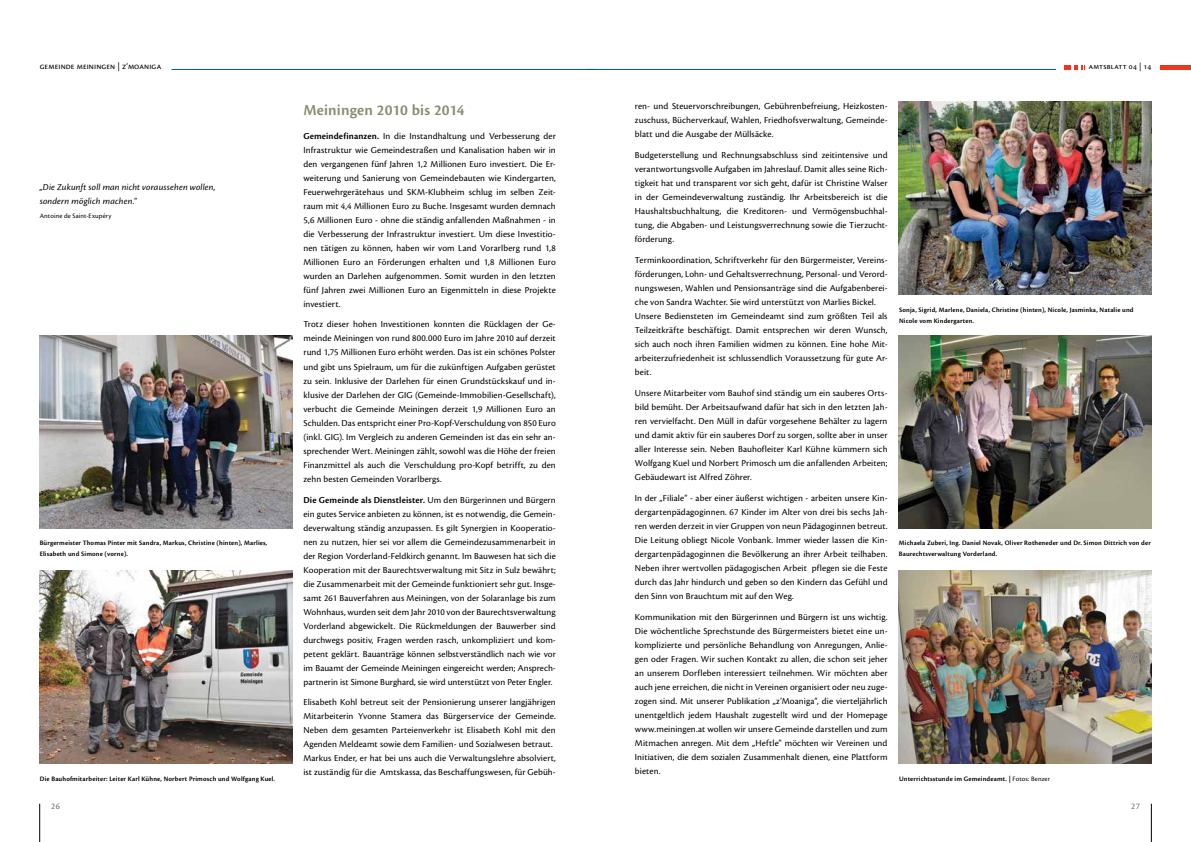
<style>
.page{position:relative;width:1191px;height:842px;background:#fff}
.page>*{position:absolute;margin:0;border:0;box-sizing:border-box;transform-origin:0 0}
.t1{font:600 16px "Cronos Pro";letter-spacing:-.005em;color:#878e6f}
.t2{font:9.5px/14px "Cronos Pro";letter-spacing:.01em;color:#000;text-align:justify}
.t3{font:italic 9.5px/14px "Cronos Pro";letter-spacing:.015em;color:#000}
.t4{font:9px "Cronos Pro";letter-spacing:.015em;color:#000}
.t5{font:9px "Cronos Pro";color:#6d6e71}
.t6{font:8.5px "Cronos Pro";letter-spacing:.025em;color:#000}
.t7{font:600 7px/11px "Cronos Pro";letter-spacing:.02em;color:#000}
.t8{font:7px "Cronos Pro";letter-spacing:.02em;color:#000}
.s1{font-weight:600}
.s2{font-weight:400}
</style>
<div class="page">
<hr style="left:1151px;top:804px;width:1px;height:38px;background:#000">
<svg style="left:1064px;top:65px;width:19px;height:4px"></svg>
<hr style="left:1159px;top:65px;width:32px;height:4px;background:#ee3524">
<hr style="left:587px;top:69px;width:469px;height:1px;background:#00539b">
<hr style="left:40px;top:804px;width:1px;height:38px;background:#000">
<hr style="left:171px;top:69px;width:424px;height:1px;background:#00539b">
<img style="left:899px;top:102px;width:252px;height:192px">
<img style="left:899px;top:335px;width:252px;height:193px">
<img style="left:899px;top:571px;width:252px;height:192px">
<img style="left:40px;top:335px;width:252px;height:193px">
<img style="left:40px;top:571px;width:252px;height:192px">
<p class="t4" style="left:40px;top:61px;width:123px">gemeinde meiningen | z‘moaniga</p>
<p class="t6" style="left:1088px;top:61px;width:64px">amtsblatt 04 | 14</p>
<p class="t3" style="left:40px;top:180px;width:177px">„Die Zukunft soll man nicht voraussehen wollen, sondern möglich machen."</p>
<p class="t8" style="left:40px;top:212px;width:73px">Antoine de Saint-Exupéry</p>
<p class="t7" style="left:40px;top:537px;width:229px">Bürgermeister Thomas Pinter mit Sandra, Markus, Christine (hinten), Marlies,<br>Elisabeth und Simone (vorne).</p>
<p class="t7" style="left:40px;top:773px;width:237px">Die Bauhofmitarbeiter: Leiter Karl Kühne, Norbert Primosch und Wolfgang Kuel.</p>
<h1 class="t1" style="left:303px;top:100px;width:163px">Meiningen 2010 bis 2014</h1>
<p class="t2" style="left:303px;top:129px;width:254px"><span class="s1">Gemeindefinanzen.</span> In die Instandhaltung und Verbesserung der Infrastruktur wie Gemeindestraßen und Kanalisation haben wir in den vergangenen fünf Jahren 1,2 Millionen Euro investiert. Die Er&shy;weiterung und Sanierung von Gemeindebauten wie Kindergarten, Feuerwehrgerätehaus und SKM-Klubheim schlug im selben Zeit&shy;raum mit 4,4 Millionen Euro zu Buche. Insgesamt wurden demnach 5,6 Millionen Euro - ohne die ständig anfallenden Maßnahmen - in die Verbesserung der Infrastruktur investiert. Um diese Investitio&shy;nen tätigen zu können, haben wir vom Land Vorarlberg rund 1,8<br>Millionen Euro an Förderungen erhalten und 1,8 Millionen Euro wurden an Darlehen aufgenommen. Somit wurden in den letzten fünf Jahren zwei Millionen Euro an Eigenmitteln in diese Projekte investiert.</p>
<p class="t2" style="left:303px;top:318px;width:254px">Trotz dieser hohen Investitionen konnten die Rücklagen der Ge&shy;meinde Meiningen von rund 800.000 Euro im Jahre 2010 auf derzeit rund 1,75 Millionen Euro erhöht werden. Das ist ein schönes Polster und gibt uns Spielraum, um für die zukünftigen Aufgaben gerüstet zu sein. Inklusive der Darlehen für einen Grundstückskauf und in&shy;klusive der Darlehen der GIG (Gemeinde-Immobilien-Gesellschaft), verbucht die Gemeinde Meiningen derzeit 1,9 Millionen Euro an Schulden. Das entspricht einer Pro-Kopf-Verschuldung von 850 Euro (inkl. GIG). Im Vergleich zu anderen Gemeinden ist das ein sehr an&shy;sprechender Wert. Meiningen zählt, sowohl was die Höhe der freien Finanzmittel als auch die Verschuldung pro-Kopf betrifft, zu den zehn besten Gemeinden Vorarlbergs.</p>
<p class="t2" style="left:303px;top:493px;width:254px"><span class="s1">Die Gemeinde als Dienstleister.</span> Um den Bürgerinnen und Bürgern ein gutes Service anbieten zu können, ist es notwendig, die Gemein&shy;deverwaltung ständig anzupassen. Es gilt Synergien in Kooperatio&shy;nen zu nutzen, hier sei vor allem die Gemeindezusammenarbeit in der Region Vorderland-Feldkirch genannt. Im Bauwesen hat sich die Kooperation mit der Baurechtsverwaltung mit Sitz in Sulz bewährt; die Zusammenarbeit mit der Gemeinde funktioniert sehr gut. Insge&shy;samt 261 Bauverfahren aus Meiningen, von der Solaranlage bis zum Wohnhaus, wurden seit dem Jahr 2010 von der Baurechtsverwaltung Vorderland abgewickelt. Die Rückmeldungen der Bauwerber sind durchwegs positiv, Fragen werden rasch, unkompliziert und kom&shy;petent geklärt. Bauanträge können selbstverständlich nach wie vor im Bauamt der Gemeinde Meiningen eingereicht werden; Ansprech&shy;partnerin ist Simone Burghard, sie wird unterstützt von Peter Engler.</p>
<p class="t2" style="left:303px;top:695px;width:254px;text-align:left">Elisabeth Kohl betreut seit der Pensionierung unserer langjährigen Mitarbeiterin Yvonne Stamera das Bürgerservice der Gemeinde.<br>Neben dem gesamten Parteienverkehr ist Elisabeth Kohl mit den Agenden Meldeamt sowie dem Familien- und Sozialwesen betraut.<br>Markus Ender, er hat bei uns auch die Verwaltungslehre absolviert, ist zuständig für die Amtskassa, das Beschaffungswesen, für Gebüh-</p>
<p class="t2" style="left:635px;top:99px;width:254px">ren- und Steuervorschreibungen, Gebührenbefreiung, Heizkosten&shy;zuschuss, Bücherverkauf, Wahlen, Friedhofsverwaltung, Gemeinde&shy;blatt und die Ausgabe der Müllsäcke.</p>
<p class="t2" style="left:635px;top:148px;width:254px">Budgeterstellung und Rechnungsabschluss sind zeitintensive und verantwortungsvolle Aufgaben im Jahreslauf. Damit alles seine Rich&shy;tigkeit hat und transparent vor sich geht, dafür ist Christine Walser in der Gemeindeverwaltung zuständig. Ihr Arbeitsbereich ist die Haushaltsbuchhaltung, die Kreditoren- und Vermögensbuchhal&shy;tung, die Abgaben- und Leistungsverrechnung sowie die Tierzucht&shy;förderung.</p>
<p class="t2" style="left:635px;top:253px;width:254px;text-align:left">Terminkoordination, Schriftverkehr für den Bürgermeister, Vereins&shy;förderungen, Lohn- und Gehaltsverrechnung, Personal- und Verord&shy;nungswesen, Wahlen und Pensionsanträge sind die Aufgabenberei&shy;che von Sandra Wachter. Sie wird unterstützt von Marlies Bickel.<br>Unsere Bediensteten im Gemeindeamt sind zum größten Teil als Teilzeitkräfte beschäftigt. Damit entsprechen wir deren Wunsch, sich auch noch ihren Familien widmen zu können. Eine hohe Mit&shy;arbeiterzufriedenheit ist schlussendlich Voraussetzung für gute Ar&shy;beit.</p>
<p class="t2" style="left:635px;top:386px;width:254px">Unsere Mitarbeiter vom Bauhof sind ständig um ein sauberes Orts&shy;bild bemüht. Der Arbeitsaufwand dafür hat sich in den letzten Jah&shy;ren vervielfacht. Den Müll in dafür vorgesehene Behälter zu lagern und damit aktiv für ein sauberes Dorf zu sorgen, sollte aber in unser aller Interesse sein. Neben Bauhofleiter Karl Kühne kümmern sich Wolfgang Kuel und Norbert Primosch um die anfallenden Arbeiten; Gebäudewart ist Alfred Zöhrer.</p>
<p class="t2" style="left:635px;top:491px;width:254px">In der „Filiale“ - aber einer äußerst wichtigen - arbeiten unsere Kin&shy;dergartenpädagoginnen. 67 Kinder im Alter von drei bis sechs Jah&shy;ren werden derzeit in vier Gruppen von neun Pädagoginnen betreut.<br>Die Leitung obliegt Nicole Vonbank. Immer wieder lassen die Kin&shy;dergartenpädagoginnen die Bevölkerung an ihrer Arbeit teilhaben.<br>Neben ihrer wertvollen pädagogischen Arbeit pflegen sie die Feste durch das Jahr hindurch und geben so den Kindern das Gefühl und den Sinn von Brauchtum mit auf den Weg.</p>
<p class="t2" style="left:635px;top:610px;width:254px">Kommunikation mit den Bürgerinnen und Bürgern ist uns wichtig.<br>Die wöchentliche Sprechstunde des Bürgermeisters bietet eine un&shy;komplizierte und persönliche Behandlung von Anregungen, Anlie&shy;gen oder Fragen. Wir suchen Kontakt zu allen, die schon seit jeher an unserem Dorfleben interessiert teilnehmen. Wir möchten aber auch jene erreichen, die nicht in Vereinen organisiert oder neu zuge&shy;zogen sind. Mit unserer Publikation „z’Moaniga“, die vierteljährlich unentgeltlich jedem Haushalt zugestellt wird und der Homepage www.meiningen.at wollen wir unsere Gemeinde darstellen und zum Mitmachen anregen. Mit dem „Heftle" möchten wir Vereinen und Initiativen, die dem sozialen Zusammenhalt dienen, eine Plattform bieten.</p>
<p class="t7" style="left:899px;top:304px;width:236px">Sonja, Sigrid, Marlene, Daniela, Christine (hinten), Nicole, Jasminka, Natalie und<br>Nicole vom Kindergarten.</p>
<p class="t7" style="left:899px;top:537px;width:253px">Michaela Zuberi, Ing. Daniel Novak, Oliver Rotheneder und Dr. Simon Dittrich von der<br>Baurechtsverwaltung Vorderland.</p>
<p class="t7" style="left:899px;top:773px;width:152px">Unterrichtsstunde im Gemeindeamt. | <span class="s2">Fotos: Benzer</span></p>
<p class="t5" style="left:51px;top:801px;width:10px">26</p>
<p class="t5" style="left:1131px;top:801px;width:10px">27</p>
</div>
